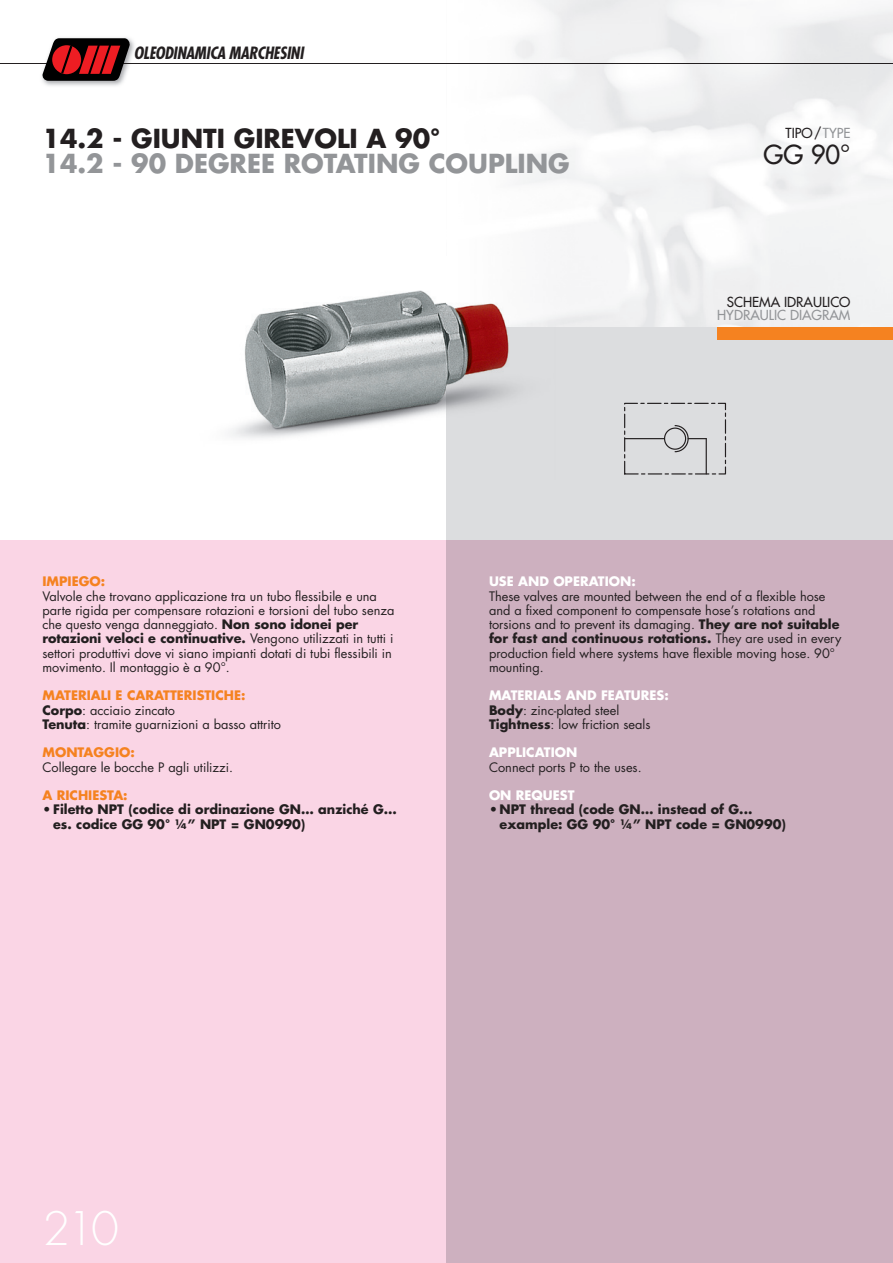
<style>
.page{position:relative;width:893px;height:1263px;background:#fff}
.page>*{position:absolute;margin:0;border:0;box-sizing:border-box;transform-origin:0 0}
.t1{font:300 45px "Futura";color:#fff}
.t2{font:700 25.5px/25.5px "Futura";color:#939598}
.t3{font:25.5px "Futura";color:#231f20}
.t4{font:italic 700 condensed 16.5px "Futura";letter-spacing:-.02em;color:#231f20}
.t5{font:13.5px/13.5px "Futura";color:#939598;text-align:right}
.t6{font:13.5px "Futura";color:#231f20}
.t7{font:12.75px/14.2px "Futura";color:#231f20}
.t8{font:700 12.75px/14.2px "Futura";color:#231f20}
.t9{font:700 12.75px "Futura";color:#f58220}
.t10{font:700 12.75px "Futura";color:#fff}
.s1{color:#231f20}
.s2{color:#939598}
.s3{font-weight:700;color:#f58220}
.s4{font-weight:700}
.s5{font-weight:700;color:#fff}
</style>
<div class="page">
<img style="left:574px;top:0;width:319px;height:327px">
<img style="left:446px;top:0;width:128px;height:269px">
<div style="left:446px;top:327px;width:447px;height:256px;background:#dcdddf"></div>
<hr style="left:0;top:64px;width:893px;height:1px;background:#231f20">
<img style="left:230px;top:257px;width:326px;height:181px">
<div style="left:0;top:540px;width:893px;height:723px;background:#fad5e5"></div>
<div style="left:446px;top:540px;width:447px;height:723px;background:#cdb0bf"></div>
<img style="left:40px;top:37px;width:96px;height:49px">
<svg style="left:42px;top:38px;width:88px;height:43px;background:#762a2c"></svg>
<div style="left:624px;top:403px;width:102px;height:71px;border:1px dashed #231f20"></div>
<hr style="left:625px;top:438px;width:40px;height:1px;background:#231f20">
<div style="left:664px;top:427px;width:22px;height:23px;border:1px solid #231f20;border-radius:50%"></div>
<svg style="left:674px;top:425px;width:32px;height:28px"></svg>
<hr style="left:706px;top:439px;width:1px;height:35px;background:#231f20">
<div style="left:718px;top:327px;width:175px;height:13px;background:#f58220"></div>
<p class="t4" style="left:134px;top:42px;width:171px">OLEODINAMICA MARCHESINI</p>
<p class="t2" style="left:43px;top:125px;width:529px"><span class="s1">14.2 - GIUNTI GIREVOLI A 90°<br></span>14.2 - 90 DEGREE ROTATING COUPLING</p>
<p class="t6" style="left:785px;top:125px;width:66px">TIPO/<span class="s2">TYPE</span></p>
<p class="t3" style="left:764px;top:138px;width:88px">GG 90°</p>
<p class="t5" style="left:717px;top:295px;width:135px"><span class="s1">SCHEMA IDRAULICO<br></span>HYDRAULIC DIAGRAM</p>
<p class="t7" style="left:43px;top:575px;width:353px"><span class="s3">IMPIEGO:<br></span>Valvole che trovano applicazione tra un tubo flessibile e una parte rigida per compensare rotazioni e torsioni del tubo senza che questo venga danneggiato. <span class="s4">Non sono idonei per rotazioni veloci e continuative.</span> Vengono utilizzati in tutti i settori produttivi dove vi siano impianti dotati di tubi flessibili in movimento. Il montaggio è a 90°.</p>
<p class="t7" style="left:43px;top:689px;width:240px"><span class="s3">MATERIALI E CARATTERISTICHE:<br></span><span class="s4">Corpo</span>: acciaio zincato<br><span class="s4">Tenuta</span>: tramite guarnizioni a basso attrito</p>
<p class="t7" style="left:43px;top:746px;width:192px"><span class="s3">MONTAGGIO:<br></span>Collegare le bocche P agli utilizzi.</p>
<p class="t9" style="left:43px;top:787px;width:87px">A RICHIESTA:</p>
<p class="t8" style="left:53px;top:802px;width:345px;text-indent:-11px">• Filetto NPT (codice di ordinazione GN… anziché G... es. codice GG 90° ¼” NPT = GN0990)</p>
<p class="t7" style="left:489px;top:575px;width:354px"><span class="s5">USE AND OPERATION:<br></span>These valves are mounted between the end of a flexible hose and a fixed component to compensate hose’s rotations and torsions and to prevent its damaging. <span class="s4">They are not suitable for fast and continuous rotations.</span> They are used in every production field where systems have flexible moving hose. 90° mounting.</p>
<p class="t7" style="left:489px;top:689px;width:181px"><span class="s5">MATERIALS AND FEATURES:<br></span><span class="s4">Body</span>: zinc-plated steel<br><span class="s4">Tightness</span>: low friction seals</p>
<p class="t7" style="left:489px;top:746px;width:154px"><span class="s5">APPLICATION<br></span>Connect ports P to the uses.</p>
<p class="t10" style="left:489px;top:787px;width:87px">ON REQUEST</p>
<p class="t8" style="left:500px;top:802px;width:288px;text-indent:-11px">• NPT thread (code GN… instead of G... example: GG 90° ¼” NPT code = GN0990)</p>
<p class="t1" style="left:43px;top:1201px;width:78px">210</p>
</div>
